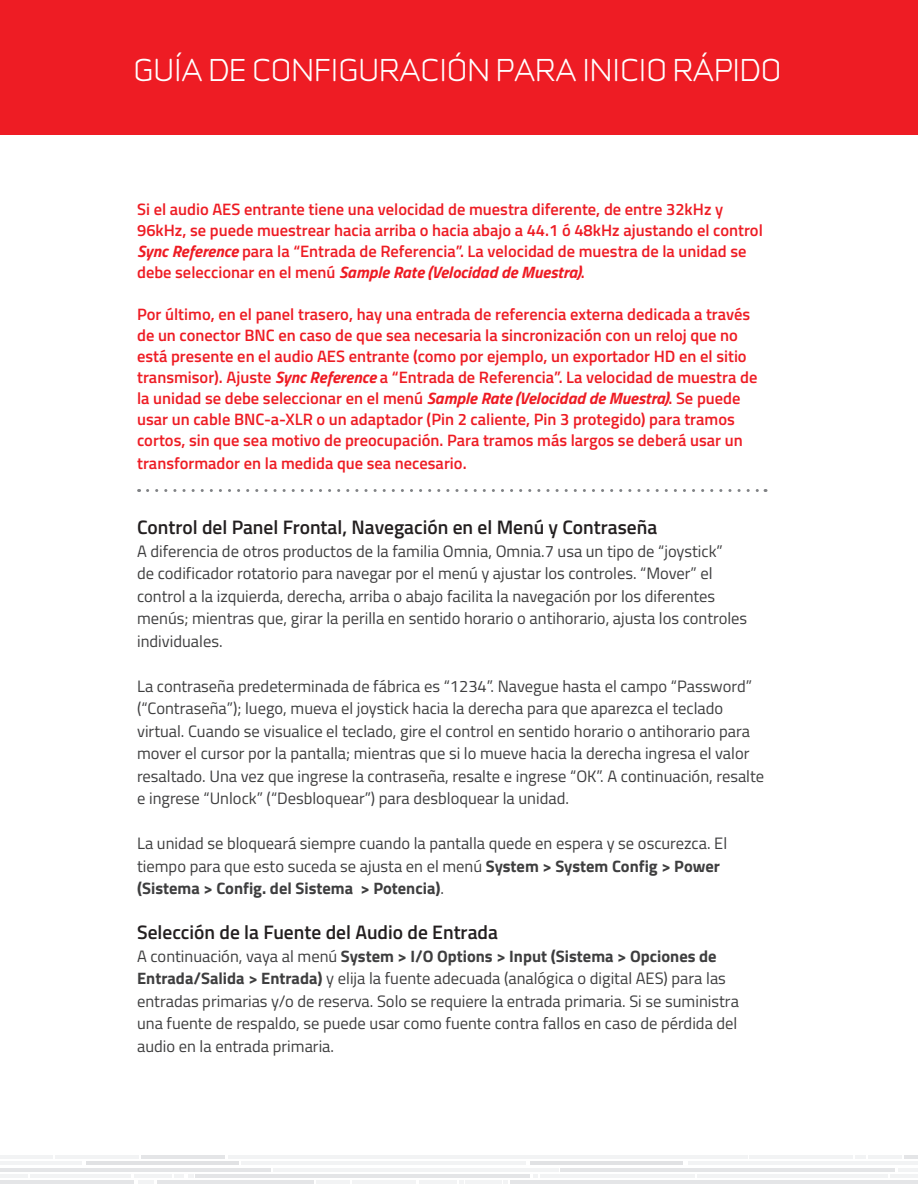
<style>
.page{position:relative;width:918px;height:1188px;background:#fff}
.page>*{position:absolute;margin:0;border:0;box-sizing:border-box;transform-origin:0 0}
.t1{font:28.5px "Infinity T M Regular";color:#fff}
.Heading_3{font:600 19.5px "Titillium Web";color:#231f20}
.t2{font:16.5px/22.5px "Titillium Web";color:#3e3e3f}
.t3{font:600 16.5px/21px "Titillium Web";color:#ee1c24}
.s1{font-weight:700;font-style:italic}
.s2{font-weight:700}
</style>
<div class="page">
<div style="left:0;top:0;width:918px;height:135px;background:#ee1c24"></div>
<hr style="left:228px;top:1155px;width:520px;height:3px;background:#f2f3f4">
<hr style="left:0;top:1168px;width:271px;height:3px;background:#e4e5e7">
<hr style="left:560px;top:1168px;width:335px;height:3px;background:#e4e5e7">
<hr style="left:196px;top:1174px;width:334px;height:4px;background:#e4e5e7">
<hr style="left:87px;top:1161px;width:152px;height:4px;background:#e1e2e4">
<hr style="left:530px;top:1161px;width:152px;height:4px;background:#e1e2e4">
<hr style="left:0;top:1161px;width:82px;height:4px;background:#f2f3f4">
<hr style="left:241px;top:1161px;width:285px;height:4px;background:#f2f3f4">
<hr style="left:688px;top:1161px;width:230px;height:4px;background:#f2f3f4">
<hr style="left:353px;top:1181px;width:63px;height:3px;background:#f2f3f4">
<hr style="left:157px;top:1181px;width:157px;height:3px;background:#e4e5e7">
<hr style="left:141px;top:1155px;width:84px;height:3px;background:#e4e5e7">
<hr style="left:55px;top:1155px;width:84px;height:3px;background:#f2f3f4">
<hr style="left:0;top:1181px;width:134px;height:3px;background:#e4e5e7">
<hr style="left:821px;top:1181px;width:97px;height:3px;background:#e4e5e7">
<hr style="left:750px;top:1155px;width:103px;height:3px;background:#f2f3f4">
<svg style="left:855px;top:1155px;width:11px;height:3px"></svg>
<hr style="left:869px;top:1155px;width:33px;height:3px;background:#f2f3f4">
<hr style="left:904px;top:1155px;width:14px;height:3px;background:#e4e5e7">
<hr style="left:419px;top:1181px;width:38px;height:3px;background:#f2f3f4">
<hr style="left:465px;top:1181px;width:36px;height:3px;background:#f2f3f4">
<hr style="left:317px;top:1181px;width:33px;height:3px;background:#f2f3f4">
<hr style="left:139px;top:1181px;width:15px;height:3px;background:#f2f3f4">
<hr style="left:134px;top:1174px;width:37px;height:4px;background:#f2f3f4">
<hr style="left:31px;top:1174px;width:100px;height:4px;background:#f2f3f4">
<hr style="left:891px;top:1174px;width:27px;height:4px;background:#f2f3f4">
<hr style="left:898px;top:1168px;width:20px;height:3px;background:#f2f3f4">
<hr style="left:0;top:1155px;width:53px;height:3px;background:#f2f3f4">
<hr style="left:0;top:1174px;width:28px;height:4px;background:#f2f3f4">
<svg style="left:175px;top:1174px;width:18px;height:4px"></svg>
<svg style="left:459px;top:1181px;width:4px;height:3px"></svg>
<svg style="left:504px;top:1181px;width:4px;height:3px"></svg>
<svg style="left:533px;top:1174px;width:4px;height:4px"></svg>
<hr style="left:273px;top:1168px;width:286px;height:3px;background:#f2f3f4">
<hr style="left:540px;top:1174px;width:154px;height:4px;background:#f2f3f4">
<hr style="left:697px;top:1174px;width:191px;height:4px;background:#f2f3f4">
<hr style="left:510px;top:1181px;width:335px;height:3px;background:#e4e5e7">
<svg style="left:148px;top:489px;width:618px;height:3px"></svg>
<h1 class="t1" style="left:133px;top:50px;width:650px">GUÍA DE CONFIGURACIÓN PARA INICIO RÁPIDO</h1>
<p class="t3" style="left:137px;top:198px;width:627px">Si el audio AES entrante tiene una velocidad de muestra diferente, de entre 32kHz y 96kHz, se puede muestrear hacia arriba o hacia abajo a 44.1 ó 48kHz ajustando el control <span class="s1">Sync Reference</span> para la “Entrada de Referencia”. La velocidad de muestra de la unidad se debe seleccionar en el menú <span class="s1">Sample Rate (Velocidad de Muestra)</span>.</p>
<p class="t3" style="left:137px;top:303px;width:622px">Por último, en el panel trasero, hay una entrada de referencia externa dedicada a través de un conector BNC en caso de que sea necesaria la sincronización con un reloj que no está presente en el audio AES entrante (como por ejemplo, un exportador HD en el sitio transmisor). Ajuste <span class="s1">Sync Reference</span> a “Entrada de Referencia”. La velocidad de muestra de la unidad se debe seleccionar en el menú <span class="s1">Sample Rate (Velocidad de Muestra)</span>. Se puede usar un cable BNC-a-XLR o un adaptador (Pin 2 caliente, Pin 3 protegido) para tramos cortos, sin que sea motivo de preocupación. Para tramos más largos se deberá usar un</p>
<p class="t3" style="left:137px;top:452px;width:331px">transformador en la medida que sea necesario.</p>
<p class="Heading_3" style="left:137px;top:513px;width:522px">Control del Panel Frontal, Navegación en el Menú y Contraseña</p>
<p class="t2" style="left:137px;top:539px;width:612px">A diferencia de otros productos de la familia Omnia, Omnia.7 usa un tipo de “joystick”<br>de codificador rotatorio para navegar por el menú y ajustar los controles. “Mover” el control a la izquierda, derecha, arriba o abajo facilita la navegación por los diferentes menús; mientras que, girar la perilla en sentido horario o antihorario, ajusta los controles individuales.</p>
<p class="t2" style="left:137px;top:674px;width:629px">La contraseña predeterminada de fábrica es “1234”. Navegue hasta el campo “Password” (“Contraseña”); luego, mueva el joystick hacia la derecha para que aparezca el teclado virtual. Cuando se visualice el teclado, gire el control en sentido horario o antihorario para mover el cursor por la pantalla; mientras que si lo mueve hacia la derecha ingresa el valor resaltado. Una vez que ingrese la contraseña, resalte e ingrese “OK”. A continuación, resalte e ingrese “Unlock” (“Desbloquear”) para desbloquear la unidad.</p>
<p class="t2" style="left:137px;top:831px;width:592px">La unidad se bloqueará siempre cuando la pantalla quede en espera y se oscurezca. El tiempo para que esto suceda se ajusta en el menú <span class="s2">System &gt; System Config &gt; Power (Sistema &gt; Config. del Sistema &gt; Potencia)</span>.</p>
<p class="Heading_3" style="left:137px;top:918px;width:362px">Selección de la Fuente del Audio de Entrada</p>
<p class="t2" style="left:137px;top:944px;width:603px">A continuación, vaya al menú <span class="s2">System &gt; I/O Options &gt; Input (Sistema &gt; Opciones de Entrada/Salida &gt; Entrada)</span> y elija la fuente adecuada (analógica o digital AES) para las entradas primarias y/o de reserva. Solo se requiere la entrada primaria. Si se suministra una fuente de respaldo, se puede usar como fuente contra fallos en caso de pérdida del audio en la entrada primaria.</p>
</div>
